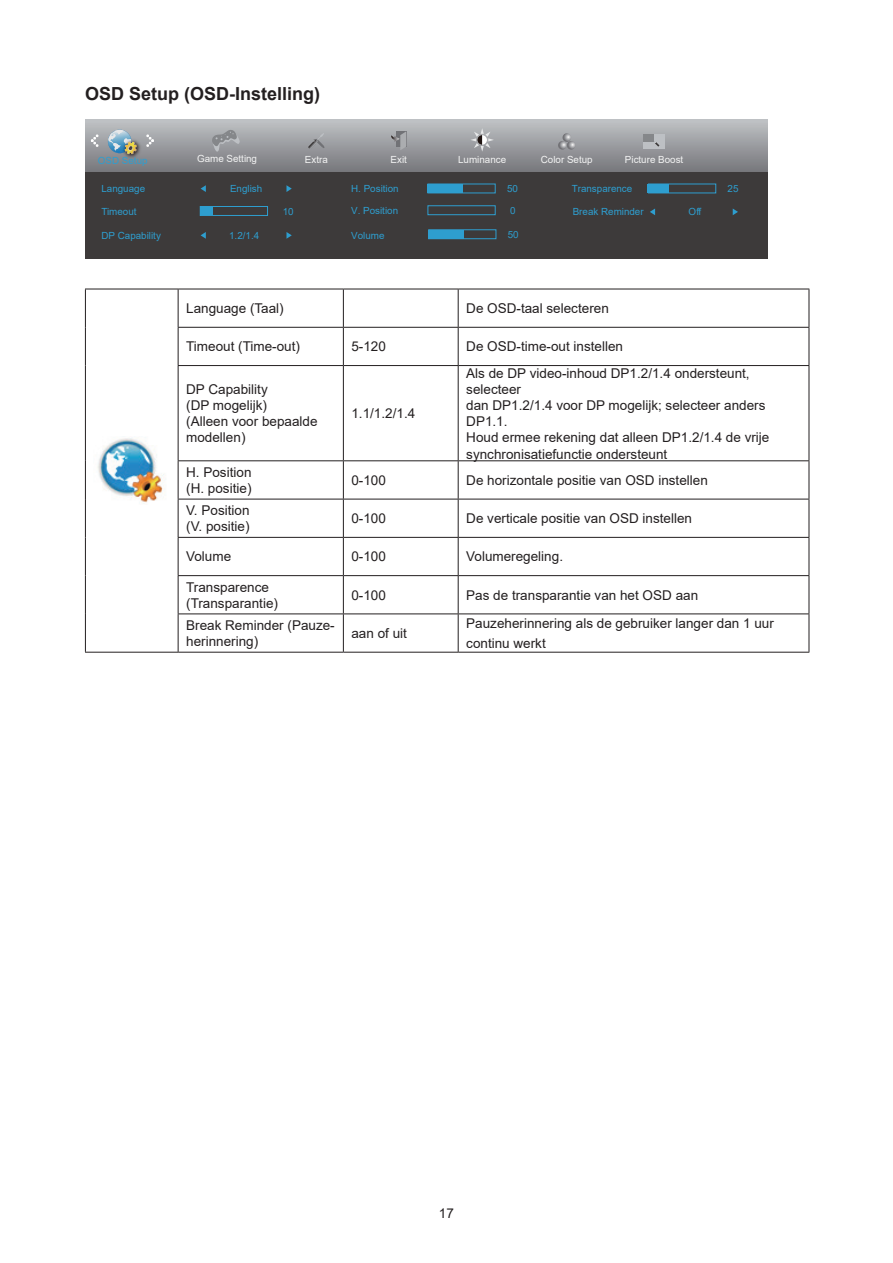
<style>
.page{position:relative;width:893px;height:1263px;background:#fff}
.page>*{position:absolute;margin:0;border:0;box-sizing:border-box;transform-origin:0 0}
.t1{font:700 18px "Arial";color:#231f20}
.t2{font:13.5px/16.2px "Arial";color:#231f20}
.t3{font:9.75px "Arial";color:#2e9ecf}
.t4{font:9.75px "Arial";color:#f3f3f3}
</style>
<div class="page">
<svg style="left:85px;top:119px;width:683px;height:53px;background:#9a9c9f"></svg>
<div style="left:85px;top:172px;width:683px;height:87px;background:#3d3a3a"></div>
<svg style="left:391px;top:131px;width:15px;height:19px"></svg>
<svg style="left:308px;top:133px;width:18px;height:16px"></svg>
<svg style="left:470px;top:128px;width:24px;height:24px"></svg>
<svg style="left:558px;top:133px;width:17px;height:17px"></svg>
<div style="left:428px;top:205px;width:68px;height:10px;border:1px solid #2e9ecf"></div>
<div style="left:648px;top:184px;width:21px;height:9px;background:#2e9ecf"></div>
<div style="left:648px;top:184px;width:68px;height:9px;border:1px solid #2e9ecf"></div>
<svg style="left:201px;top:185px;width:5px;height:7px"></svg>
<svg style="left:286px;top:185px;width:6px;height:7px"></svg>
<div style="left:200px;top:206px;width:68px;height:10px;border:1px solid #2e9ecf"></div>
<div style="left:200px;top:206px;width:13px;height:9px;background:#2e9ecf"></div>
<div style="left:428px;top:184px;width:35px;height:9px;background:#2e9ecf"></div>
<svg style="left:650px;top:208px;width:5px;height:7px"></svg>
<svg style="left:733px;top:208px;width:5px;height:7px"></svg>
<svg style="left:91px;top:134px;width:8px;height:13px"></svg>
<svg style="left:146px;top:134px;width:8px;height:13px"></svg>
<img style="left:121px;top:138px;width:23px;height:23px">
<svg style="left:108px;top:130px;width:29px;height:24px"></svg>
<div style="left:644px;top:134px;width:21px;height:15px;background:#bdc0c4"></div>
<div style="left:644px;top:134px;width:10px;height:8px;background:#85878a"></div>
<svg style="left:655px;top:142px;width:4px;height:5px"></svg>
<svg style="left:201px;top:232px;width:5px;height:7px"></svg>
<svg style="left:286px;top:232px;width:6px;height:7px"></svg>
<svg style="left:212px;top:130px;width:28px;height:22px"></svg>
<div style="left:428px;top:229px;width:68px;height:10px;border:1px solid #2e9ecf"></div>
<div style="left:428px;top:230px;width:36px;height:9px;background:#2e9ecf"></div>
<hr style="left:85px;top:289px;width:93px;height:1px;background:#231f20">
<hr style="left:85px;top:289px;width:1px;height:38px;background:#231f20">
<hr style="left:178px;top:289px;width:165px;height:1px;background:#231f20">
<hr style="left:178px;top:289px;width:1px;height:38px;background:#231f20">
<hr style="left:343px;top:289px;width:115px;height:1px;background:#231f20">
<hr style="left:343px;top:289px;width:1px;height:38px;background:#231f20">
<hr style="left:458px;top:289px;width:351px;height:1px;background:#231f20">
<hr style="left:458px;top:289px;width:1px;height:38px;background:#231f20">
<hr style="left:809px;top:289px;width:1px;height:38px;background:#231f20">
<hr style="left:85px;top:327px;width:1px;height:39px;background:#231f20">
<hr style="left:178px;top:327px;width:165px;height:1px;background:#231f20">
<hr style="left:178px;top:328px;width:1px;height:37px;background:#231f20">
<hr style="left:343px;top:327px;width:115px;height:1px;background:#231f20">
<hr style="left:343px;top:328px;width:1px;height:37px;background:#231f20">
<hr style="left:458px;top:327px;width:351px;height:1px;background:#231f20">
<hr style="left:458px;top:328px;width:1px;height:37px;background:#231f20">
<hr style="left:809px;top:328px;width:1px;height:37px;background:#231f20">
<hr style="left:85px;top:366px;width:1px;height:95px;background:#231f20">
<hr style="left:178px;top:365px;width:165px;height:1px;background:#231f20">
<hr style="left:178px;top:366px;width:1px;height:94px;background:#231f20">
<hr style="left:343px;top:365px;width:115px;height:1px;background:#231f20">
<hr style="left:343px;top:366px;width:1px;height:94px;background:#231f20">
<hr style="left:458px;top:365px;width:351px;height:1px;background:#231f20">
<hr style="left:458px;top:366px;width:1px;height:94px;background:#231f20">
<hr style="left:809px;top:366px;width:1px;height:94px;background:#231f20">
<hr style="left:85px;top:461px;width:1px;height:38px;background:#231f20">
<hr style="left:178px;top:460px;width:165px;height:1px;background:#231f20">
<hr style="left:178px;top:461px;width:1px;height:38px;background:#231f20">
<hr style="left:343px;top:460px;width:115px;height:1px;background:#231f20">
<hr style="left:343px;top:461px;width:1px;height:38px;background:#231f20">
<hr style="left:458px;top:460px;width:351px;height:1px;background:#231f20">
<hr style="left:458px;top:461px;width:1px;height:38px;background:#231f20">
<hr style="left:809px;top:461px;width:1px;height:38px;background:#231f20">
<hr style="left:85px;top:499px;width:1px;height:38px;background:#231f20">
<hr style="left:178px;top:499px;width:165px;height:1px;background:#231f20">
<hr style="left:178px;top:499px;width:1px;height:38px;background:#231f20">
<hr style="left:343px;top:499px;width:115px;height:1px;background:#231f20">
<hr style="left:343px;top:499px;width:1px;height:38px;background:#231f20">
<hr style="left:458px;top:499px;width:351px;height:1px;background:#231f20">
<hr style="left:458px;top:499px;width:1px;height:38px;background:#231f20">
<hr style="left:809px;top:499px;width:1px;height:38px;background:#231f20">
<hr style="left:85px;top:537px;width:1px;height:39px;background:#231f20">
<hr style="left:178px;top:537px;width:165px;height:1px;background:#231f20">
<hr style="left:178px;top:538px;width:1px;height:37px;background:#231f20">
<hr style="left:343px;top:537px;width:115px;height:1px;background:#231f20">
<hr style="left:343px;top:538px;width:1px;height:37px;background:#231f20">
<hr style="left:458px;top:537px;width:351px;height:1px;background:#231f20">
<hr style="left:458px;top:538px;width:1px;height:37px;background:#231f20">
<hr style="left:809px;top:538px;width:1px;height:37px;background:#231f20">
<hr style="left:85px;top:576px;width:1px;height:38px;background:#231f20">
<hr style="left:178px;top:575px;width:165px;height:1px;background:#231f20">
<hr style="left:178px;top:576px;width:1px;height:37px;background:#231f20">
<hr style="left:343px;top:575px;width:115px;height:1px;background:#231f20">
<hr style="left:343px;top:576px;width:1px;height:37px;background:#231f20">
<hr style="left:458px;top:575px;width:351px;height:1px;background:#231f20">
<hr style="left:458px;top:576px;width:1px;height:37px;background:#231f20">
<hr style="left:809px;top:576px;width:1px;height:37px;background:#231f20">
<hr style="left:85px;top:614px;width:1px;height:38px;background:#231f20">
<hr style="left:178px;top:613px;width:165px;height:1px;background:#231f20">
<hr style="left:178px;top:614px;width:1px;height:38px;background:#231f20">
<hr style="left:343px;top:613px;width:115px;height:1px;background:#231f20">
<hr style="left:343px;top:614px;width:1px;height:38px;background:#231f20">
<hr style="left:458px;top:613px;width:351px;height:1px;background:#231f20">
<hr style="left:458px;top:614px;width:1px;height:38px;background:#231f20">
<hr style="left:809px;top:614px;width:1px;height:38px;background:#231f20">
<hr style="left:85px;top:652px;width:93px;height:1px;background:#231f20">
<hr style="left:178px;top:652px;width:165px;height:1px;background:#231f20">
<hr style="left:343px;top:652px;width:115px;height:1px;background:#231f20">
<hr style="left:458px;top:652px;width:351px;height:1px;background:#231f20">
<img style="left:97px;top:438px;width:68px;height:66px">
<h1 class="t1" style="left:85px;top:81px;width:237px">OSD Setup (OSD-Instelling)</h1>
<p class="t4" style="left:197px;top:152px;width:62px">Game Setting</p>
<p class="t4" style="left:305px;top:153px;width:24px">Extra</p>
<p class="t4" style="left:391px;top:153px;width:18px">Exit</p>
<p class="t4" style="left:458px;top:153px;width:50px">Luminance</p>
<p class="t4" style="left:541px;top:153px;width:53px">Color Setup</p>
<p class="t3" style="left:351px;top:182px;width:49px">H. Position</p>
<p class="t3" style="left:507px;top:182px;width:12px">50</p>
<p class="t3" style="left:351px;top:204px;width:48px">V. Position</p>
<p class="t3" style="left:510px;top:204px;width:7px">0</p>
<p class="t3" style="left:98px;top:153px;width:51px">OSD Setup</p>
<p class="t4" style="left:625px;top:153px;width:60px">Picture Boost</p>
<p class="t3" style="left:101px;top:182px;width:45px">Language</p>
<p class="t3" style="left:230px;top:182px;width:34px">English</p>
<p class="t3" style="left:572px;top:182px;width:62px">Transparence</p>
<p class="t3" style="left:728px;top:182px;width:12px">25</p>
<p class="t3" style="left:101px;top:205px;width:37px">Timeout</p>
<p class="t3" style="left:283px;top:205px;width:12px">10</p>
<p class="t3" style="left:573px;top:205px;width:72px">Break Reminder</p>
<p class="t3" style="left:688px;top:205px;width:14px">Off</p>
<p class="t3" style="left:101px;top:229px;width:61px">DP Capability</p>
<p class="t3" style="left:229px;top:229px;width:32px">1.2/1.4</p>
<p class="t3" style="left:351px;top:229px;width:35px">Volume</p>
<p class="t3" style="left:508px;top:228px;width:12px">50</p>
<p class="t2" style="left:186px;top:300px;width:99px">Language (Taal)</p>
<p class="t2" style="left:466px;top:300px;width:144px">De OSD-taal selecteren</p>
<p class="t2" style="left:186px;top:338px;width:115px">Timeout (Time-out)</p>
<p class="t2" style="left:351px;top:338px;width:36px">5-120</p>
<p class="t2" style="left:466px;top:338px;width:158px">De OSD-time-out instellen</p>
<p class="t2" style="left:186px;top:381px;width:133px">DP Capability<br>(DP mogelijk)<br>(Alleen voor bepaalde modellen)</p>
<p class="t2" style="left:466px;top:365px;width:305px">Als de DP video-inhoud DP1.2/1.4 ondersteunt, selecteer<br>dan DP1.2/1.4 voor DP mogelijk; selecteer anders DP1.1.<br>Houd ermee rekening dat alleen DP1.2/1.4 de vrije synchronisatiefunctie ondersteunt</p>
<p class="t2" style="left:351px;top:405px;width:65px">1.1/1.2/1.4</p>
<p class="t2" style="left:186px;top:464px;width:67px">H. Position (H. positie)</p>
<p class="t2" style="left:351px;top:472px;width:36px">0-100</p>
<p class="t2" style="left:466px;top:472px;width:243px">De horizontale positie van OSD instellen</p>
<p class="t2" style="left:186px;top:502px;width:65px">V. Position (V. positie)</p>
<p class="t2" style="left:351px;top:510px;width:36px">0-100</p>
<p class="t2" style="left:466px;top:510px;width:227px">De verticale positie van OSD instellen</p>
<p class="t2" style="left:186px;top:548px;width:47px">Volume</p>
<p class="t2" style="left:351px;top:548px;width:36px">0-100</p>
<p class="t2" style="left:466px;top:548px;width:98px">Volumeregeling.</p>
<p class="t2" style="left:186px;top:579px;width:93px">Transparence (Transparantie)</p>
<p class="t2" style="left:351px;top:587px;width:36px">0-100</p>
<p class="t2" style="left:466px;top:587px;width:233px">Pas de transparantie van het OSD aan</p>
<p class="t2" style="left:186px;top:617px;width:150px">Break Reminder (Pauze&shy;herinnering)</p>
<p class="t2" style="left:351px;top:625px;width:57px">aan of uit</p>
<p class="t2" style="left:466px;top:613px;width:309px;line-height:20.2px">Pauzeherinnering als de gebruiker langer dan 1 uur continu werkt</p>
<p class="t2" style="left:439px;top:1205px;width:17px">17</p>
</div>
